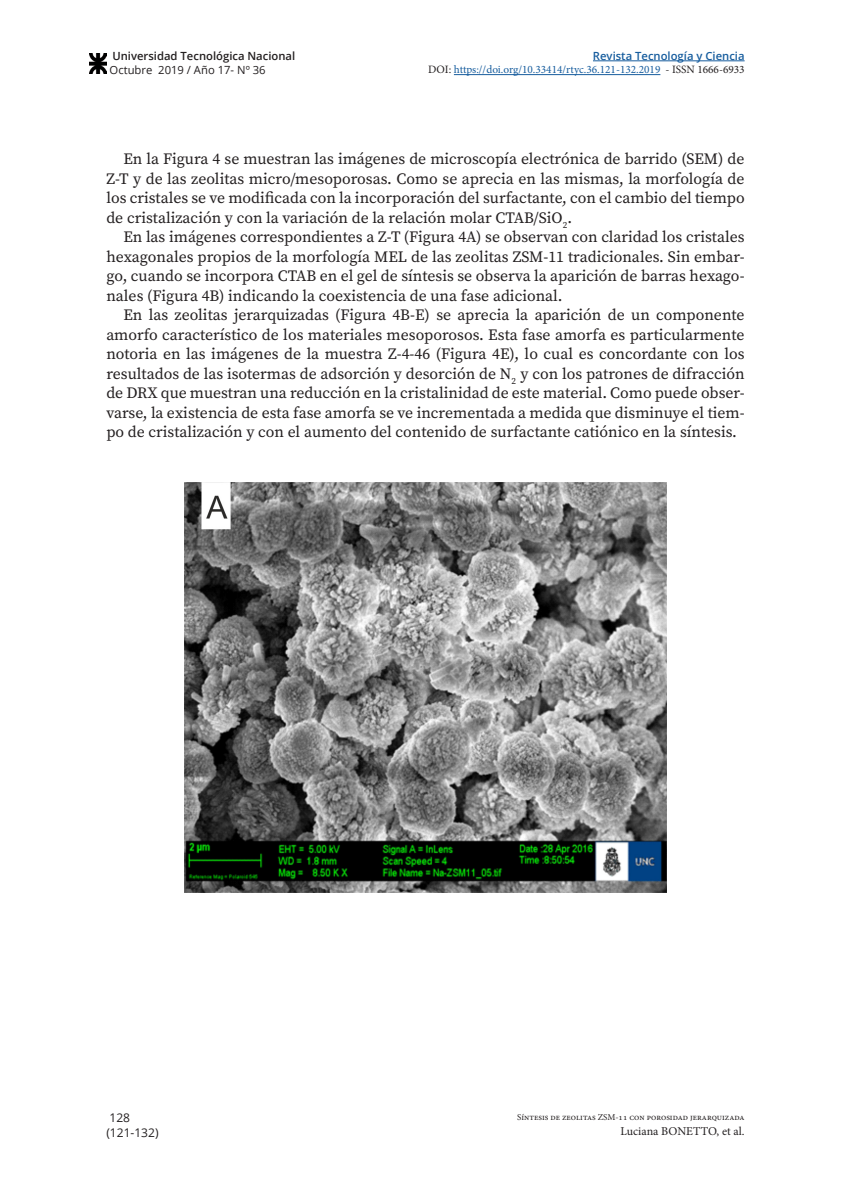
<style>
.page{position:relative;width:851px;height:1191px;background:#fff}
.page>*{position:absolute;margin:0;border:0;box-sizing:border-box;transform-origin:0 0}
.texto_central{font:15.75px/19.5px "Source Serif Pro";color:#231f20;text-align:justify}
.t1{font:12px "Minion Pro";letter-spacing:-.005em;color:#231f20}
.t2{font:12px/15px "Open Sans";color:#231f20}
.t3{font:11.25px "Minion Pro";color:#175d9e}
.t4{font:600 11.25px "Open Sans";color:#231f20}
.t5{font:600 11.25px "Open Sans";color:#175d9e}
.t6{font:11.25px "Open Sans";color:#231f20}
.t7{font:9px "Minion Pro";color:#231f20}
.s1{color:#231f20}
</style>
<div class="page">
<hr style="left:593px;top:61px;width:151px;height:1px;background:#175d9e">
<hr style="left:454px;top:74px;width:206px;height:1px;background:#175d9e">
<img style="left:89px;top:54px;width:17px;height:20px">
<img style="left:185px;top:482px;width:481px;height:410px">
<p class="t4" style="left:112px;top:48px;width:184px">Universidad Tecnológica Nacional</p>
<p class="t6" style="left:109px;top:62px;width:158px">Octubre 2019 / Año 17- Nº 36</p>
<p class="t5" style="left:593px;top:48px;width:153px">Revista Tecnología y Ciencia</p>
<p class="t3" style="left:428px;top:62px;width:318px"><span class="s1">DOI:</span> https://doi.org/10.33414/rtyc.36.121-132.2019 <span class="s1">- ISSN 1666-6933</span></p>
<p class="texto_central" style="left:106px;top:149px;width:639px;text-indent:17px">En la Figura 4 se muestran las imágenes de microscopía electrónica de barrido (SEM) de Z-T y de las zeolitas micro/mesoporosas. Como se aprecia en las mismas, la morfología de los cristales se ve modificada con la incorporación del surfactante, con el cambio del tiempo de cristalización y con la variación de la relación molar CTAB/SiO<sub>2</sub>.</p>
<p class="texto_central" style="left:106px;top:227px;width:639px;text-indent:17px">En las imágenes correspondientes a Z-T (Figura 4A) se observan con claridad los cristales hexagonales propios de la morfología MEL de las zeolitas ZSM-11 tradicionales. Sin embar&shy;go, cuando se incorpora CTAB en el gel de síntesis se observa la aparición de barras hexago&shy;nales (Figura 4B) indicando la coexistencia de una fase adicional.</p>
<p class="texto_central" style="left:106px;top:305px;width:639px;text-indent:17px">En las zeolitas jerarquizadas (Figura 4B-E) se aprecia la aparición de un componente amorfo característico de los materiales mesoporosos. Esta fase amorfa es particularmente notoria en las imágenes de la muestra Z-4-46 (Figura 4E), lo cual es concordante con los resultados de las isotermas de adsorción y desorción de N<sub>2</sub> y con los patrones de difracción de DRX que muestran una reducción en la cristalinidad de este material. Como puede obser&shy;varse, la existencia de esta fase amorfa se ve incrementada a medida que disminuye el tiem&shy;po de cristalización y con el aumento del contenido de surfactante catiónico en la síntesis.</p>
<p class="t2" style="left:106px;top:1110px;width:54px">128 (121-132)</p>
<p class="t7" style="left:517px;top:1110px;width:229px">Síntesis de zeolitas ZSM-11 con porosidad jerarquizada</p>
<p class="t1" style="left:620px;top:1122px;width:125px">Luciana BONETTO, et al.</p>
</div>
